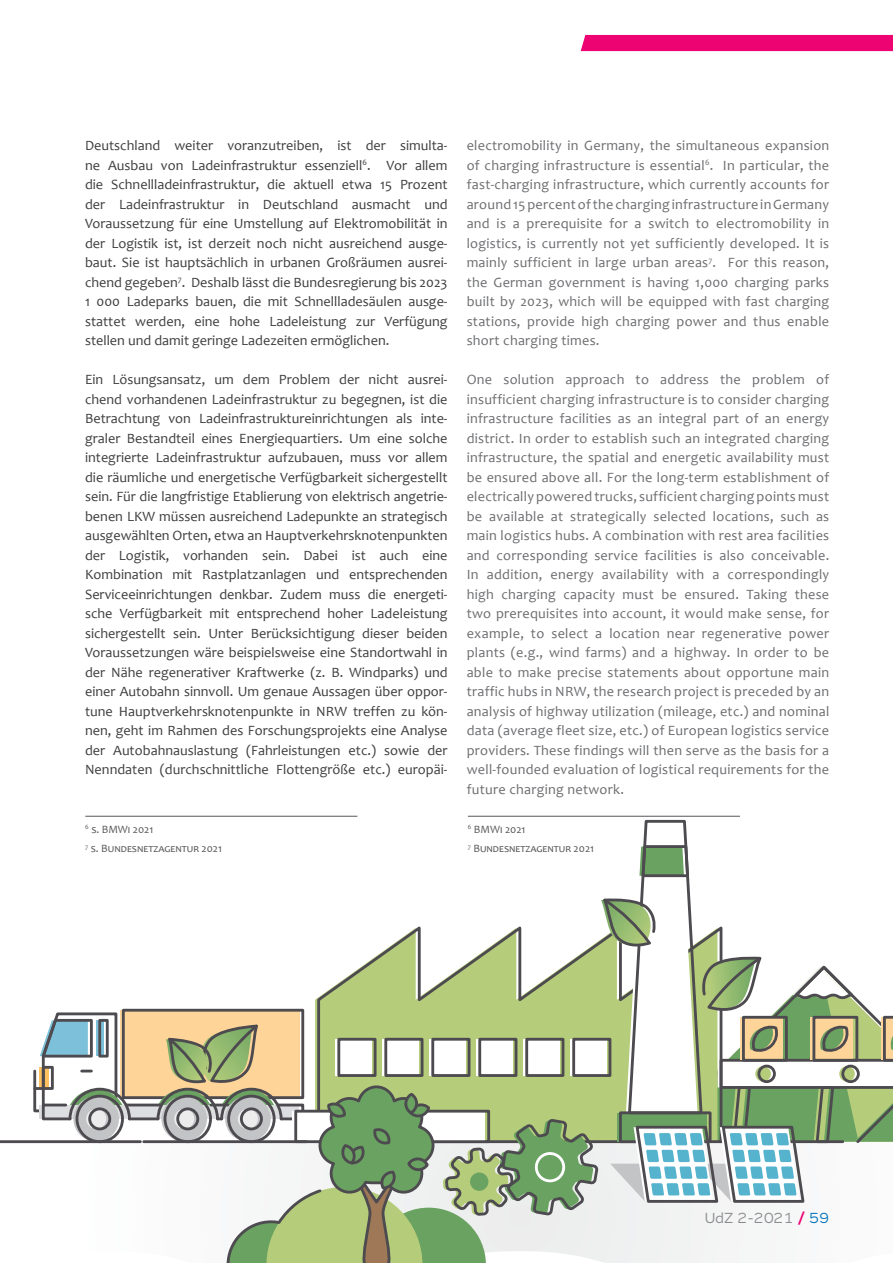
<style>
.page{position:relative;width:893px;height:1263px;background:#fff}
.page>*{position:absolute;margin:0;border:0;box-sizing:border-box;transform-origin:0 0}
.t1{font:15px "Vito";letter-spacing:.02em;color:#8a8c8f}
.t2{font:14.25px/19.5px "Candara";letter-spacing:.02em;color:#6c6d70;text-align:justify}
.t3{font:14.25px/19.5px "Candara";color:#3e3e3f;text-align:justify}
.t4{font:11.25px/19.5px "Candara";color:#57585a}
.s1{font-weight:700;color:#ed0372}
.s2{color:#0072bc}
</style>
<div class="page">
<div style="left:581px;top:35px;width:312px;height:16px;background:#ed0372"></div>
<div style="left:120px;top:1010px;width:179px;height:88px;background:#fed498"></div>
<div style="left:40px;top:1105px;width:259px;height:14px;background:#dddedf"></div>
<svg style="left:73px;top:1096px;width:46px;height:46px"></svg>
<svg style="left:86px;top:1109px;width:20px;height:20px"></svg>
<hr style="left:126px;top:1103px;width:35px;height:3px;background:#4d4b4f">
<hr style="left:129px;top:1117px;width:29px;height:3px;background:#4d4b4f">
<div style="left:76px;top:1095px;width:48px;height:48px;border:3px solid #4d4b4f;border-radius:50%"></div>
<div style="left:88px;top:1107px;width:23px;height:23px;border:3px solid #4d4b4f;border-radius:50%"></div>
<svg style="left:33px;top:1011px;width:99px;height:111px"></svg>
<hr style="left:144px;top:1140px;width:162px;height:3px;background:#4d4b4f">
<hr style="left:0;top:1140px;width:140px;height:3px;background:#4d4b4f">
<svg style="left:154px;top:819px;width:739px;height:444px"></svg>
<hr style="left:85px;top:816px;width:272px;height:1px;background:#57585a">
<hr style="left:468px;top:816px;width:272px;height:1px;background:#57585a">
<p class="t3" style="left:85px;top:136px;width:364px">Deutschland weiter voranzutreiben, ist der simulta&shy;ne Ausbau von Ladeinfrastruktur essenziell<sup>6</sup>. Vor allem die Schnellladeinfrastruktur, die aktuell etwa 15 Prozent der Ladeinfrastruktur in Deutschland ausmacht und Voraussetzung für eine Umstellung auf Elektromobilität in der Logistik ist, ist derzeit noch nicht ausreichend ausge&shy;baut. Sie ist hauptsächlich in urbanen Großräumen ausrei&shy;chend gegeben<sup>7</sup>. Deshalb lässt die Bundesregierung bis 2023<br>1 000 Ladeparks bauen, die mit Schnellladesäulen ausge&shy;stattet werden, eine hohe Ladeleistung zur Verfügung stellen und damit geringe Ladezeiten ermöglichen.</p>
<p class="t3" style="left:85px;top:370px;width:364px">Ein Lösungsansatz, um dem Problem der nicht ausrei&shy;chend vorhandenen Ladeinfrastruktur zu begegnen, ist die Betrachtung von Ladeinfrastruktureinrichtungen als inte&shy;graler Bestandteil eines Energiequartiers. Um eine solche integrierte Ladeinfrastruktur aufzubauen, muss vor allem die räumliche und energetische Verfügbarkeit sichergestellt sein. Für die langfristige Etablierung von elektrisch angetrie&shy;benen LKW müssen ausreichend Ladepunkte an strategisch ausgewählten Orten, etwa an Hauptverkehrsknotenpunkten der Logistik, vorhanden sein. Dabei ist auch eine Kombination mit Rastplatzanlagen und entsprechenden Serviceeinrichtungen denkbar. Zudem muss die energeti&shy;sche Verfügbarkeit mit entsprechend hoher Ladeleistung sichergestellt sein. Unter Berücksichtigung dieser beiden Voraussetzungen wäre beispielsweise eine Standortwahl in der Nähe regenerativer Kraftwerke (z. B. Windparks) und einer Autobahn sinnvoll. Um genaue Aussagen über oppor&shy;tune Hauptverkehrsknotenpunkte in NRW treffen zu kön&shy;nen, geht im Rahmen des Forschungsprojekts eine Analyse der Autobahnauslastung (Fahrleistungen etc.) sowie der Nenndaten (durchschnittliche Flottengröße etc.) europäi-</p>
<p class="t2" style="left:467px;top:136px;width:364px">electromobility in Germany, the simultaneous expansion of charging infrastructure is essential<sup>6</sup>. In particular, the fast-charging infrastructure, which currently accounts for around 15 percent of the charging infrastructure in Germany and is a prerequisite for a switch to electromobility in logistics, is currently not yet sufficiently developed. It is mainly sufficient in large urban areas<sup>7</sup>. For this reason, the German government is having 1,000 charging parks built by 2023, which will be equipped with fast charging stations, provide high charging power and thus enable short charging times.</p>
<p class="t2" style="left:467px;top:370px;width:364px">One solution approach to address the problem of insufficient charging infrastructure is to consider charging infrastructure facilities as an integral part of an energy district. In order to establish such an integrated charging infrastructure, the spatial and energetic availability must be ensured above all. For the long-term establishment of electrically powered trucks, sufficient charging points must be available at strategically selected locations, such as main logistics hubs. A combination with rest area facilities and corresponding service facilities is also conceivable.<br>In addition, energy availability with a correspondingly high charging capacity must be ensured. Taking these two prerequisites into account, it would make sense, for example, to select a location near regenerative power plants (e.g., wind farms) and a highway. In order to be able to make precise statements about opportune main traffic hubs in NRW, the research project is preceded by an analysis of highway utilization (mileage, etc.) and nominal data (average fleet size, etc.) of European logistics service providers. These findings will then serve as the basis for a well-founded evaluation of logistical requirements for the future charging network.</p>
<p class="t4" style="left:85px;top:819px;width:138px"><sup>6</sup> s. BMWi 2021<br><sup>7</sup> s. Bundesnetzagentur 2021</p>
<p class="t4" style="left:468px;top:819px;width:128px"><sup>6</sup> BMWi 2021<br><sup>7</sup> Bundesnetzagentur 2021</p>
<p class="t1" style="left:705px;top:1209px;width:126px">UdZ 2-2021 <span class="s1">/</span> <span class="s2">59</span></p>
</div>
